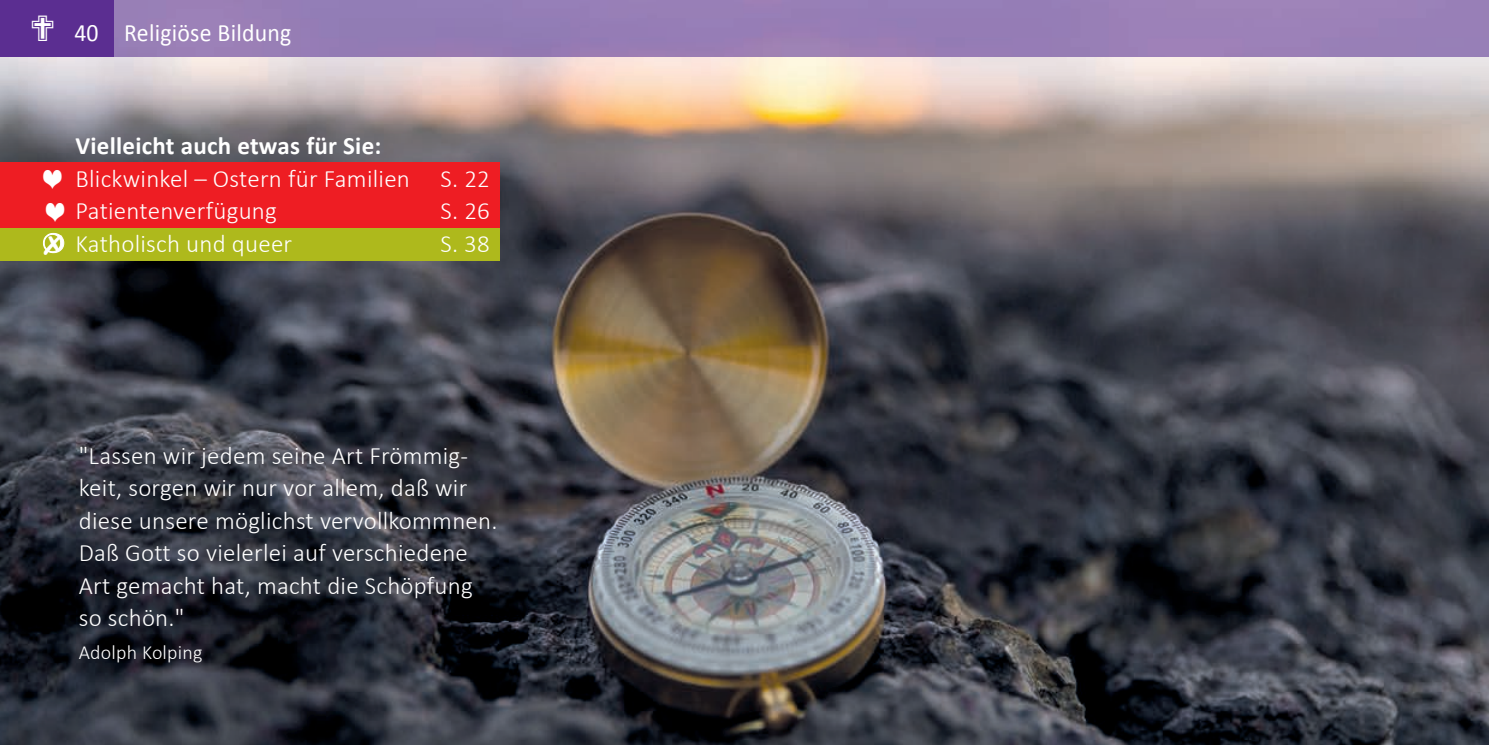
<style>
.page{position:relative;width:1489px;height:745px;background:#fff}
.page>*{position:absolute;margin:0;border:0;box-sizing:border-box;transform-origin:0 0}
.t1{font:300 25px/32.5px "Calibri";letter-spacing:.01em;color:#fff}
.t2{font:700 25px "Calibri";letter-spacing:.01em;color:#fff}
.t3{font:25px "Calibri";letter-spacing:.01em;color:#fff;scale:.95 1}
.t4{font:300 20px "Calibri";letter-spacing:.01em;color:#fff}
</style>
<div class="page">
<img style="left:0;top:57px;width:1488px;height:687px">
<div style="left:113px;top:0;width:1375px;height:57px;background:#987fb6"></div>
<div style="left:0;top:0;width:113px;height:57px;background:#5b2e91"></div>
<div style="left:0;top:228px;width:499px;height:32px;background:#aeb91c"></div>
<div style="left:0;top:163px;width:499px;height:33px;background:#ee1d23"></div>
<div style="left:0;top:195px;width:499px;height:33px;background:#ee1d23"></div>
<p class="t3" style="left:31px;top:22px;width:275px">✟ 40 Religiöse Bildung</p>
<p class="t2" style="left:75px;top:135px;width:307px">Vielleicht auch etwas für Sie:</p>
<p class="t1" style="left:75px;top:164px;width:416px">Blickwinkel – Ostern für Familien S. 22<br>Patientenverfügung</p>
<p class="t1" style="left:440px;top:197px;width:51px">S. 26</p>
<p class="t1" style="left:75px;top:229px;width:218px">Katholisch und queer</p>
<p class="t1" style="left:440px;top:229px;width:51px">S. 38</p>
<p class="t1" style="left:79px;top:440px;width:420px">"Lassen wir jedem seine Art Frömmig‐ keit, sorgen wir nur vor allem, daß wir diese unsere möglichst vervollkommnen.<br>Daß Gott so vielerlei auf verschiedene Art gemacht hat, macht die Schöpfung so schön."</p>
<p class="t4" style="left:79px;top:643px;width:125px">Adolph Kolping</p>
</div>
